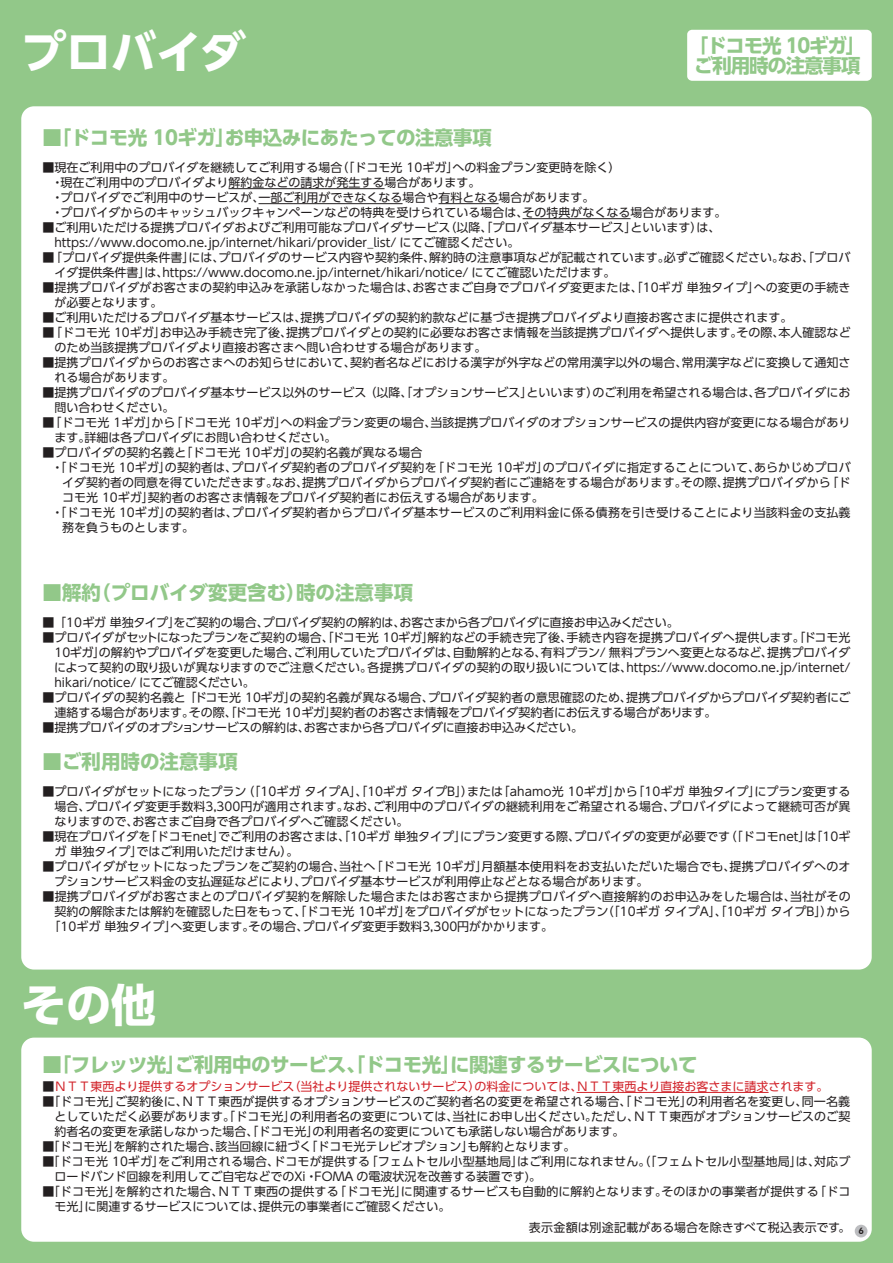
<style>
.page{position:relative;width:893px;height:1263px;background:#92c889}
.page>*{position:absolute;margin:0;border:0;box-sizing:border-box;transform-origin:0 0}
.t1{font:700 45px "UD Shin Go Pro";color:#fff}
.t2{font:700 19.5px "UD Shin Go Pro";letter-spacing:-.025em;color:#92c889}
.t3{font:700 19.5px "UD Shin Go Pro";color:#92c889}
.t4{font:700 19.5px/19.5px "UD Shin Go Pro";letter-spacing:-.06em;color:#92c889}
.t5{font:12px/15px "UD Shin Go Pro";color:#231f20}
.t6{font:12px "UD Shin Go Pro";color:#d1232a}
.t7{font:12px "UD Shin Go Pro";letter-spacing:-.02em;color:#231f20}
.t8{font:12px "UD Shin Go Pro";letter-spacing:-.03em;color:#231f20}
.s1{color:#231f20}
</style>
<div class="page">
<div style="left:21px;top:1037px;width:851px;height:205px;background:#fff;border-radius:13px"></div>
<div style="left:21px;top:106px;width:851px;height:863px;background:#fff;border-radius:13px"></div>
<div style="left:687px;top:30px;width:185px;height:51px;background:#fff;border-radius:5px"></div>
<hr style="left:229px;top:188px;width:156px;height:1px;background:#231f20">
<hr style="left:259px;top:203px;width:144px;height:1px;background:#231f20">
<hr style="left:439px;top:203px;width:60px;height:1px;background:#231f20">
<hr style="left:523px;top:218px;width:108px;height:1px;background:#231f20">
<hr style="left:577px;top:1092px;width:192px;height:1px;background:#d1232a">
<div style="left:855px;top:1225px;width:12px;height:12px;background:#bcbdc0;border-radius:50%"></div>
<h1 class="t1" style="left:21px;top:16px;width:227px">プロバイダ</h1>
<h2 class="t2" style="left:43px;top:121px;width:451px">■「ドコモ光 10ギガ」お申込みにあたっての注意事項</h2>
<h2 class="t4" style="left:689px;top:36px;width:178px">「ドコモ光 10ギガ」ご利用時の注意事項</h2>
<p class="t5" style="left:52px;top:160px;width:677px;text-indent:-9px">■現在ご利用中のプロバイダを継続してご利用する場合（「ドコモ光 10ギガ」への料金プラン変更時を除く）<br>・現在ご利用中のプロバイダより解約金などの請求が発生する場合があります。<br>・プロバイダでご利用中のサービスが､一部ご利用ができなくなる場合や有料となる場合があります。<br>・プロバイダからのキャッシュバックキャンペーンなどの特典を受けられている場合は、その特典がなくなる場合があります。</p>
<p class="t5" style="left:43px;top:220px;width:680px">■ご利用いただける提携プロバイダおよびご利用可能なプロバイダサービス（以降、「プロバイダ基本サービス」といいます）は、　https://www.docomo.ne.jp/internet/hikari/provider_list/ にてご確認ください。</p>
<p class="t5" style="left:55px;top:250px;width:797px;text-indent:-12px">■「プロバイダ提供条件書」には、プロバイダのサービス内容や契約条件、解約時の注意事項などが記載されています。必ずご確認ください。なお、「プロバイダ提供条件書」は、https://www.docomo.ne.jp/internet/hikari/notice/ にてご確認いただけます。</p>
<p class="t5" style="left:55px;top:280px;width:798px;text-indent:-12px">■提携プロバイダがお客さまの契約申込みを承諾しなかった場合は、お客さまご自身でプロバイダ変更または、「10ギガ 単独タイプ」への変更の手続きが必要となります。</p>
<p class="t5" style="left:43px;top:310px;width:751px">■ご利用いただけるプロバイダ基本サービスは、提携プロバイダの契約約款などに基づき提携プロバイダより直接お客さまに提供されます。</p>
<p class="t5" style="left:55px;top:325px;width:798px;text-indent:-12px">■「ドコモ光 10ギガ」お申込み手続き完了後、提携プロバイダとの契約に必要なお客さま情報を当該提携プロバイダへ提供します。その際、本人確認などのため当該提携プロバイダより直接お客さまへ問い合わせする場合があります。</p>
<p class="t5" style="left:55px;top:355px;width:797px;text-indent:-12px">■提携プロバイダからのお客さまへのお知らせにおいて、契約者名などにおける漢字が外字などの常用漢字以外の場合、常用漢字などに変換して通知される場合があります。</p>
<p class="t5" style="left:55px;top:385px;width:797px;text-indent:-12px">■提携プロバイダのプロバイダ基本サービス以外のサービス（以降、「オプションサービス」といいます）のご利用を希望される場合は、各プロバイダにお問い合わせください。</p>
<p class="t5" style="left:55px;top:415px;width:797px;text-indent:-12px">■「ドコモ光 1ギガ」から「ドコモ光 10ギガ」への料金プラン変更の場合、当該提携プロバイダのオプションサービスの提供内容が変更になる場合があります。詳細は各プロバイダにお問い合わせください。</p>
<p class="t5" style="left:43px;top:445px;width:381px">■プロバイダの契約名義と「ドコモ光 10ギガ」の契約名義が異なる場合</p>
<p class="t5" style="left:52px;top:460px;width:801px">・「ドコモ光 10ギガ」の契約者は、プロバイダ契約者のプロバイダ契約を「ドコモ光 10ギガ」のプロバイダに指定することについて、あらかじめプロバ</p>
<p class="t5" style="left:62px;top:475px;width:790px">イダ契約者の同意を得ていただきます。なお、提携プロバイダからプロバイダ契約者にご連絡をする場合があります。その際、提携プロバイダから「ド</p>
<p class="t5" style="left:62px;top:490px;width:483px">コモ光 10ギガ」契約者のお客さま情報をプロバイダ契約者にお伝えする場合があります。</p>
<p class="t5" style="left:52px;top:505px;width:801px">・「ドコモ光 10ギガ」の契約者は、プロバイダ契約者からプロバイダ基本サービスのご利用料金に係る債務を引き受けることにより当該料金の支払義</p>
<p class="t5" style="left:62px;top:520px;width:134px">務を負うものとします。</p>
<h2 class="t3" style="left:43px;top:576px;width:372px">■解約（プロバイダ変更含む）時の注意事項</h2>
<p class="t7" style="left:43px;top:613px;width:638px">■「10ギガ 単独タイプ」をご契約の場合、プロバイダ契約の解約は、お客さまから各プロバイダに直接お申込みください。</p>
<p class="t5" style="left:54px;top:630px;width:798px;text-align:justify;text-indent:-12px">■プロバイダがセットになったプランをご契約の場合、「ドコモ光 10ギガ」解約などの手続き完了後、手続き内容を提携プロバイダへ提供します。「ドコモ光10ギガ」の解約やプロバイダを変更した場合、ご利用していたプロバイダは、自動解約となる、有料プラン/ 無料プランへ変更となるなど、提携プロバイダによって契約の取り扱いが異なりますのでご注意ください。各提携プロバイダの契約の取り扱いについては、https://www.docomo.ne.jp/internet/ hikari/notice/ にてご確認ください。</p>
<p class="t5" style="left:55px;top:690px;width:797px;text-indent:-12px">■プロバイダの契約名義と「ドコモ光 10ギガ」の契約名義が異なる場合、プロバイダ契約者の意思確認のため、提携プロバイダからプロバイダ契約者にご連絡する場合があります。その際、「ドコモ光 10ギガ」契約者のお客さま情報をプロバイダ契約者にお伝えする場合があります。</p>
<p class="t8" style="left:43px;top:718px;width:542px">■提携プロバイダのオプションサービスの解約は、お客さまから各プロバイダに直接お申込みください。</p>
<h2 class="t3" style="left:43px;top:745px;width:197px">■ご利用時の注意事項</h2>
<p class="t5" style="left:55px;top:784px;width:797px;text-align:justify;text-indent:-12px">■プロバイダがセットになったプラン（「10ギガ タイプA」、「10ギガ タイプB」）または「ahamo光 10ギガ」から「10ギガ 単独タイプ」にプラン変更する場合、プロバイダ変更手数料3,300円が適用されます。なお、ご利用中のプロバイダの継続利用をご希望される場合、プロバイダによって継続可否が異なりますので、お客さまご自身で各プロバイダへご確認ください。</p>
<p class="t5" style="left:55px;top:829px;width:797px;text-indent:-12px">■現在プロバイダを「ドコモnet」でご利用のお客さまは、「10ギガ 単独タイプ」にプラン変更する際、プロバイダの変更が必要です（「ドコモnet」は「10ギガ 単独タイプ」ではご利用いただけません）。</p>
<p class="t5" style="left:55px;top:859px;width:797px;text-indent:-12px">■プロバイダがセットになったプランをご契約の場合、当社へ「ドコモ光 10ギガ」月額基本使用料をお支払いただいた場合でも、提携プロバイダへのオプションサービス料金の支払遅延などにより、プロバイダ基本サービスが利用停止などとなる場合があります。</p>
<p class="t5" style="left:43px;top:889px;width:810px">■提携プロバイダがお客さまとのプロバイダ契約を解除した場合またはお客さまから提携プロバイダへ直接解約のお申込みをした場合は、当社がその</p>
<p class="t5" style="left:55px;top:904px;width:797px">契約の解除または解約を確認した日をもって、「ドコモ光 10ギガ」をプロバイダがセットになったプラン（「10ギガ タイプA」、「10ギガ タイプB」）から</p>
<p class="t5" style="left:49px;top:919px;width:506px">「10ギガ 単独タイプ」へ変更します｡その場合、プロバイダ変更手数料3,300円がかかります。</p>
<h1 class="t1" style="left:21px;top:968px;width:137px">その他</h1>
<h2 class="t2" style="left:43px;top:1048px;width:657px">■「フレッツ光」ご利用中のサービス、「ドコモ光」に関連するサービスについて</h2>
<p class="t6" style="left:43px;top:1076px;width:787px"><span class="s1">■</span>ＮＴＴ東西より提供するオプションサービス（当社より提供されないサービス）の料金については、ＮＴＴ東西より直接お客さまに請求されます。</p>
<p class="t5" style="left:55px;top:1093px;width:797px;text-align:justify;text-indent:-12px">■「ドコモ光」ご契約後に、ＮＴＴ東西が提供するオプションサービスのご契約者名の変更を希望される場合、「ドコモ光」の利用者名を変更し、同一名義としていただく必要があります。「ドコモ光」の利用者名の変更については、当社にお申し出ください。ただし、ＮＴＴ東西がオプションサービスのご契約者名の変更を承諾しなかった場合、「ドコモ光」の利用者名の変更についても承諾しない場合があります。</p>
<p class="t5" style="left:43px;top:1138px;width:535px">■「ドコモ光」を解約された場合、該当回線に紐づく「ドコモ光テレビオプション」も解約となります。</p>
<p class="t5" style="left:55px;top:1153px;width:797px;text-indent:-12px">■「ドコモ光 10ギガ」をご利用される場合、ドコモが提供する「フェムトセル小型基地局」はご利用になれません。（「フェムトセル小型基地局」は、対応ブロードバンド回線を利用してご自宅などでのXi・FOMA の電波状況を改善する装置です)。</p>
<p class="t5" style="left:55px;top:1183px;width:797px;text-indent:-12px">■「ドコモ光」を解約された場合、ＮＴＴ東西の提供する「ドコモ光」に関連するサービスも自動的に解約となります。そのほかの事業者が提供する「ドコモ光」に関連するサービスについては、提供元の事業者にご確認ください。</p>
<p class="t5" style="left:529px;top:1219px;width:336px">表示金額は別途記載がある場合を除きすべて税込表示です。 <sub>6</sub></p>
</div>
